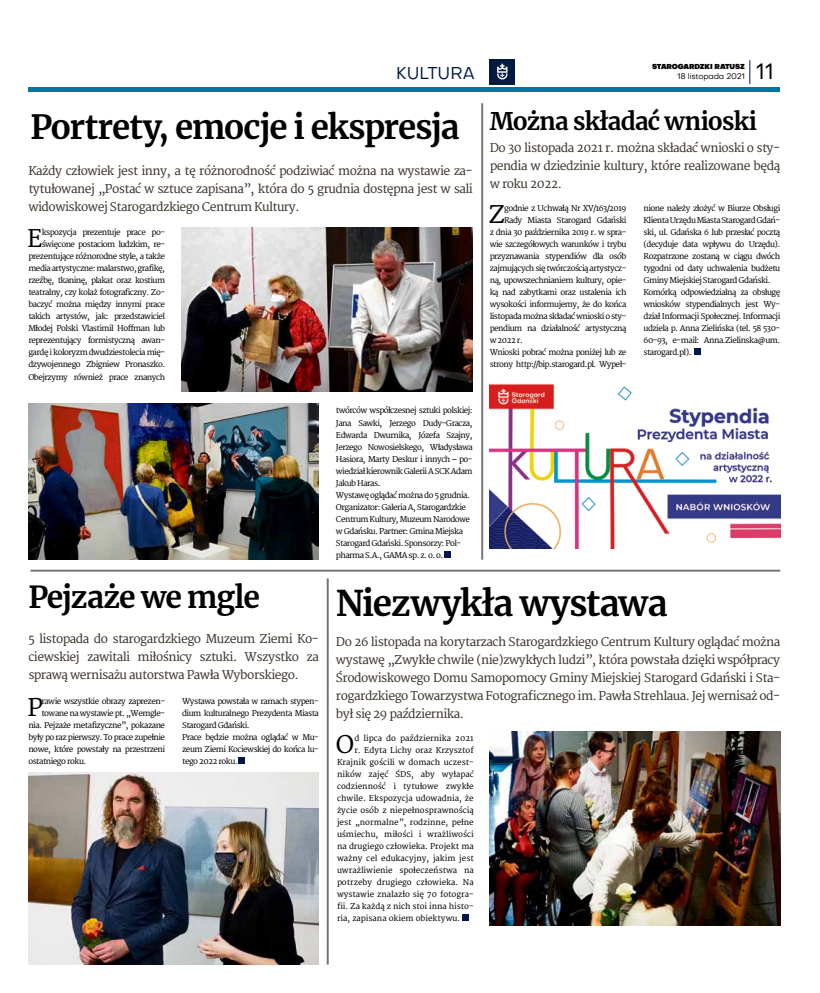
<style>
.page{position:relative;width:820px;height:993px;background:#fff}
.page>*{position:absolute;margin:0;border:0;box-sizing:border-box;transform-origin:0 0}
.t1{font:700 35px "Merriweather";letter-spacing:-.025em;color:#000}
.t2{font:700 33px "Merriweather";letter-spacing:-.03em;color:#000}
.t3{font:700 30px "Merriweather";letter-spacing:-.035em;color:#000}
.t4{font:24.3px "Merriweather";color:#000}
.t5{font:700 24px "Merriweather";letter-spacing:-.03em;color:#000}
.t6{font:22px "Objectivity";color:#000}
.t7{font:17px "Objectivity";color:#001749}
.t8{font:12px/18px "Merriweather";letter-spacing:-.04em;color:#3b342b;text-align:justify}
.t9{font:8px/12px "Merriweather";letter-spacing:-.06em;color:#000}
.t10{font:8px "Merriweather";color:#000}
.t11{font:8px "Objectivity";letter-spacing:-.02em;color:#000}
.t12{font:900 7px "Objectivity";letter-spacing:-.02em;color:#000}
</style>
<div class="page">
<hr style="left:28px;top:87px;width:752px;height:4px;background:#0075a1">
<svg style="left:749px;top:60px;width:1px;height:24px"></svg>
<div style="left:489px;top:60px;width:25px;height:25px;background:#001b3f"></div>
<svg style="left:497px;top:64px;width:10px;height:15px"></svg>
<hr style="left:30px;top:569px;width:750px;height:2px;background:#797571">
<hr style="left:481px;top:103px;width:2px;height:456px;background:#797571">
<hr style="left:326px;top:578px;width:2px;height:386px;background:#797571">
<svg style="left:462px;top:914px;width:6px;height:6px"></svg>
<svg style="left:444px;top:551px;width:6px;height:6px"></svg>
<svg style="left:239px;top:757px;width:6px;height:6px"></svg>
<div style="left:693px;top:348px;width:7px;height:7px;background:#00174a"></div>
<img style="left:28px;top:772px;width:291px;height:192px">
<img style="left:489px;top:383px;width:291px;height:165px">
<img style="left:181px;top:228px;width:291px;height:163px">
<img style="left:28px;top:403px;width:291px;height:156px">
<img style="left:489px;top:731px;width:291px;height:194px">
<h3 class="t7" style="left:396px;top:62px;width:80px">KULTURA</h3>
<h2 class="t2" style="left:30px;top:104px;width:430px">Portrety, emocje i ekspresja</h2>
<h3 class="t8" style="left:28px;top:162px;width:445px">Każdy człowiek jest inny, a tę różnorodność podziwiać można na wystawie za&shy;tytułowanej „Postać w sztuce zapisana”, która do 5 grudnia dostępna jest w sali widowiskowej Starogardzkiego Centrum Kultury.</h3>
<p class="t9" style="left:28px;top:226px;width:138px;text-align:right">kspozycja prezentuje prace po&shy;święcone postaciom ludzkim, re&shy;prezentujące różnorodne style, a także media artystyczne: malarstwo, grafikę, rzeźbę, tkaninę, plakat oraz kostium teatralny, czy kolaż fotograficzny. Zo&shy;baczyć można między innymi prace takich artystów, jak: przedstawiciel Młodej Polski Vlastimil Hoffman lub reprezentujący formistyczną awan&shy;gardę i koloryzm dwudziestolecia mię&shy;dzywojennego Zbigniew Pronaszko.<br>Obejrzymy również prace znanych</p>
<h3 class="t4" style="left:27px;top:224px;width:18px">E</h3>
<p class="t9" style="left:336px;top:404px;width:138px">twórców współczesnej sztuki polskiej:<br>Jana Sawki, Jerzego Dudy-Gracza, Edwarda Dwurnika, Józefa Szajny, Jerzego Nowosielskego, Władysława Hasiora, Marty Deskur i innych – po&shy;wiedział kierownik Galerii A SCK Adam Jakub Haras.<br>Wystawę oglądać można do 5 grudnia.<br>Organizator: Galeria A, Starogardzkie Centrum Kultury, Muzeum Narodowe w Gdańsku. Partner: Gmina Miejska Starogard Gdański. Sponsorzy: Pol&shy;pharma S.A., GAMA sp. z. o. o.</p>
<p class="t11" style="left:677px;top:71px;width:69px">18 listopada 2021</p>
<h3 class="t6" style="left:756px;top:57px;width:19px">11</h3>
<p class="t12" style="left:651px;top:61px;width:94px">STAROGARDZKI RATUSZ</p>
<h3 class="t5" style="left:489px;top:104px;width:269px">Można składać wnioski</h3>
<h3 class="t8" style="left:489px;top:139px;width:292px">Do 30 listopada 2021 r. można składać wnioski o sty&shy;pendia w dziedzinie kultury, które realizowane będą w roku 2022.</h3>
<p class="t9" style="left:643px;top:202px;width:138px">nione należy złożyć w Biurze Obsługi Klienta Urzędu Miasta Starogard Gdań&shy;ski, ul. Gdańska 6 lub przesłać pocztą (decyduje data wpływu do Urzędu).<br>Rozpatrzone zostaną w ciągu dwóch tygodni od daty uchwalenia budżetu Gminy Miejskiej Starogard Gdański.<br>Komórką odpowiedzialną za obsługę wniosków stypendialnych jest Wy&shy;dział Informacji Społecznej. Informacji udziela p. Anna Zielińska (tel. 58 530- 60-93, e-mail: Anna.Zielinska@um. starogard.pl).</p>
<h3 class="t4" style="left:488px;top:199px;width:18px">Z</h3>
<p class="t9" style="left:504px;top:202px;width:124px">godnie z Uchwałą Nr XV/163/2019</p>
<p class="t9" style="left:504px;top:214px;width:124px">Rady Miasta Starogard Gdański</p>
<p class="t9" style="left:489px;top:226px;width:138px">z dnia 30 października 2019 r. w spra-</p>
<p class="t9" style="left:489px;top:238px;width:138px">wie szczegółowych warunków i trybu</p>
<p class="t9" style="left:489px;top:250px;width:138px">przyznawania stypendiów dla osób</p>
<p class="t9" style="left:489px;top:262px;width:138px">zajmujących się twórczością artystycz-</p>
<p class="t9" style="left:489px;top:274px;width:138px">ną, upowszechnianiem kultury, opie-</p>
<p class="t9" style="left:489px;top:286px;width:138px">ką nad zabytkami oraz ustalenia ich</p>
<p class="t9" style="left:489px;top:298px;width:138px">wysokości informujemy, że do końca</p>
<p class="t9" style="left:489px;top:310px;width:138px">listopada można składać wnioski o sty-</p>
<p class="t9" style="left:489px;top:322px;width:138px">pendium na działalność artystyczną</p>
<p class="t9" style="left:489px;top:334px;width:35px">w 2022 r.</p>
<p class="t9" style="left:489px;top:346px;width:138px">Wnioski pobrać można poniżej lub ze</p>
<p class="t9" style="left:489px;top:358px;width:138px">strony http://bip.starogard.pl. Wypeł-</p>
<h3 class="t3" style="left:28px;top:576px;width:233px">Pejzaże we mgle</h3>
<h3 class="t8" style="left:28px;top:629px;width:292px">5 listopada do starogardzkiego Muzeum Ziemi Ko&shy;ciewskiej zawitali miłośnicy sztuki. Wszystko za sprawą wernisażu autorstwa Pawła Wyborskiego.</h3>
<h1 class="t1" style="left:336px;top:579px;width:333px">Niezwykła wystawa</h1>
<p class="t8" style="left:336px;top:632px;width:445px">Do 26 listopada na korytarzach Starogardzkiego Centrum Kultury oglądać można wystawę „Zwykłe chwile (nie)zwykłych ludzi”, która powstała dzięki współpracy Środowiskowego Domu Samopomocy Gminy Miejskiej Starogard Gdański i Sta&shy;rogardzkiego Towarzystwa Fotograficznego im. Pawła Strehlaua. Jej wernisaż od-</p>
<p class="t9" style="left:41px;top:694px;width:125px">rawie wszystkie obrazy zaprezen-</p>
<p class="t9" style="left:41px;top:706px;width:125px">towane na wystawie pt. „Wemgle-</p>
<p class="t9" style="left:28px;top:718px;width:138px">nia. Pejzaże metafizyczne”, pokazane</p>
<p class="t9" style="left:28px;top:730px;width:138px">były po raz pierwszy. To prace zupełnie</p>
<p class="t9" style="left:28px;top:742px;width:138px">nowe, które powstały na przestrzeni</p>
<p class="t9" style="left:28px;top:754px;width:59px">ostatniego roku.</p>
<p class="t9" style="left:182px;top:694px;width:138px">Wystawa powstała w ramach stypen&shy;dium kulturalnego Prezydenta Miasta<br>Starogard Gdański.<br>Prace będzie można oglądać w Mu&shy;zeum Ziemi Kociewskiej do końca lu&shy;tego 2022 roku.</p>
<h3 class="t4" style="left:27px;top:691px;width:17px">P</h3>
<h3 class="t8" style="left:336px;top:704px;width:129px">był się 29 października.</h3>
<h3 class="t4" style="left:336px;top:728px;width:20px">O</h3>
<p class="t10" style="left:354px;top:732px;width:121px">d lipca do października 2021</p>
<p class="t10" style="left:354px;top:744px;width:121px">r. Edyta Lichy oraz Krzysztof</p>
<p class="t10" style="left:337px;top:756px;width:138px">Krajnik gościli w domach uczest-</p>
<p class="t10" style="left:337px;top:768px;width:138px">ników zajęć ŚDS, aby wyłapać</p>
<p class="t10" style="left:337px;top:780px;width:138px">codzienność i tytułowe zwykłe</p>
<p class="t10" style="left:337px;top:792px;width:138px">chwile. Ekspozycja udowadnia, że</p>
<p class="t10" style="left:337px;top:804px;width:138px">życie osób z niepełnosprawnością</p>
<p class="t10" style="left:337px;top:816px;width:138px">jest „normalne”, rodzinne, pełne</p>
<p class="t10" style="left:337px;top:828px;width:138px">uśmiechu, miłości i wrażliwości</p>
<p class="t10" style="left:337px;top:840px;width:138px">na drugiego człowieka. Projekt ma</p>
<p class="t10" style="left:337px;top:852px;width:138px">ważny cel edukacyjny, jakim jest</p>
<p class="t10" style="left:337px;top:864px;width:138px">uwrażliwienie społeczeństwa na</p>
<p class="t10" style="left:337px;top:876px;width:138px">potrzeby drugiego człowieka. Na</p>
<p class="t10" style="left:337px;top:888px;width:138px">wystawie znalazło się 70 fotogra-</p>
<p class="t10" style="left:337px;top:900px;width:138px">fii. Za każdą z nich stoi inna histo-</p>
<p class="t10" style="left:337px;top:912px;width:125px">ria, zapisana okiem obiektywu.</p>
</div>
